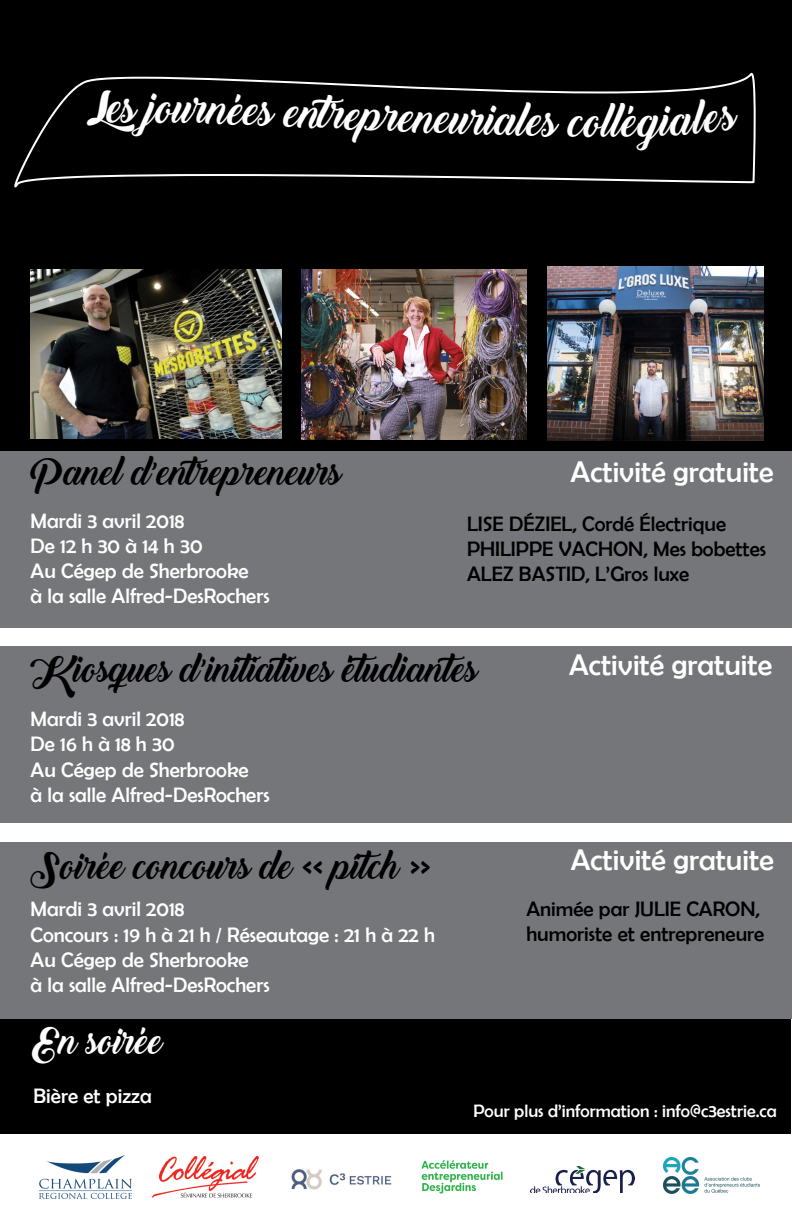
<style>
.page{position:relative;width:792px;height:1224px;background:#fff}
.page>*{position:absolute;margin:0;border:0;box-sizing:border-box;transform-origin:0 0}
.t1{font:42px "Backto Black Demo";color:#fff}
.t2{font:36px "Backto Black Demo";color:#000}
.t3{font:36px "Backto Black Demo";color:#fff}
.t4{font:30px "Berlin Sans FB";color:#fff}
.t5{font:21px/25.2px "Berlin Sans FB";color:#fff}
.t6{font:21px/25.2px "Berlin Sans FB";color:#000}
.t7{font:18px "Berlin Sans FB";color:#fff}
</style>
<div class="page">
<div style="left:0;top:0;width:792px;height:578px;background:#000"></div>
<svg style="left:14px;top:73px;width:742px;height:114px"></svg>
<div style="left:0;top:842px;width:792px;height:177px;background:#757679"></div>
<img style="left:152px;top:1157px;width:107px;height:41px">
<img style="left:421px;top:1160px;width:82px;height:34px">
<img style="left:40px;top:1156px;width:92px;height:43px">
<img style="left:291px;top:1169px;width:101px;height:21px">
<img style="left:531px;top:1166px;width:103px;height:27px">
<img style="left:664px;top:1158px;width:95px;height:35px">
<div style="left:0;top:646px;width:792px;height:177px;background:#757679"></div>
<div style="left:0;top:451px;width:792px;height:177px;background:#757679"></div>
<div style="left:0;top:1019px;width:790px;height:115px;background:#000"></div>
<img style="left:547px;top:266px;width:217px;height:175px">
<img style="left:302px;top:270px;width:225px;height:169px">
<img style="left:31px;top:269px;width:251px;height:169px">
<svg style="left:83px;top:87px;width:113px;height:51px"></svg>
<svg style="left:297px;top:94px;width:67px;height:36px"></svg>
<svg style="left:621px;top:99px;width:119px;height:51px"></svg>
<h1 class="t1" style="left:194px;top:89px;width:109px;rotate:2deg">rnées e</h1>
<h1 class="t1" style="left:519px;top:102px;width:68px;rotate:1deg">les c</h1>
<h1 class="t1" style="left:585px;top:103px;width:39px">oll</h1>
<h1 class="t1" style="left:363px;top:97px;width:158px;rotate:2deg">preneuria</h1>
<h2 class="t2" style="left:31px;top:456px;width:313px">Panel d’en!epreneurs</h2>
<p class="t5" style="left:31px;top:508px;width:241px">Mardi 3 avril 2018<br>De 12 h 30 à 14 h 30<br>Au Cégep de Sherbrooke<br>à la salle Alfred-DesRochers</p>
<h3 class="t4" style="left:571px;top:458px;width:205px">Activité gratuite</h3>
<p class="t6" style="left:467px;top:512px;width:301px">LISE DÉZIEL, Cordé Électrique<br>PHILIPPE VACHON, Mes bobettes<br>ALEZ BASTID, L’Gros luxe</p>
<h2 class="t2" style="left:31px;top:653px;width:449px">Kiosques d’initiatives étudiantes</h2>
<p class="t5" style="left:31px;top:707px;width:241px">Mardi 3 avril 2018<br>De 16 h à 18 h 30<br>Au Cégep de Sherbrooke<br>à la salle Alfred-DesRochers</p>
<h2 class="t2" style="left:31px;top:850px;width:401px">Soirée concours de &lt;&lt; pitch &gt;&gt;</h2>
<p class="t5" style="left:31px;top:897px;width:406px">Mardi 3 avril 2018<br>Concours : 19 h à 21 h / Réseautage : 21 h à 22 h<br>Au Cégep de Sherbrooke<br>à la salle Alfred-DesRochers</p>
<h2 class="t3" style="left:31px;top:1025px;width:134px">En soirée</h2>
<h3 class="t4" style="left:569px;top:651px;width:205px">Activité gratuite</h3>
<h3 class="t4" style="left:571px;top:846px;width:205px">Activité gratuite</h3>
<p class="t6" style="left:526px;top:897px;width:240px">Animée par JULIE CARON, humoriste et entrepreneure</p>
<p class="t5" style="left:33px;top:1084px;width:120px">Bière et pizza</p>
<p class="t7" style="left:473px;top:1103px;width:305px">Pour plus d’information : info@c3estrie.ca</p>
</div>
